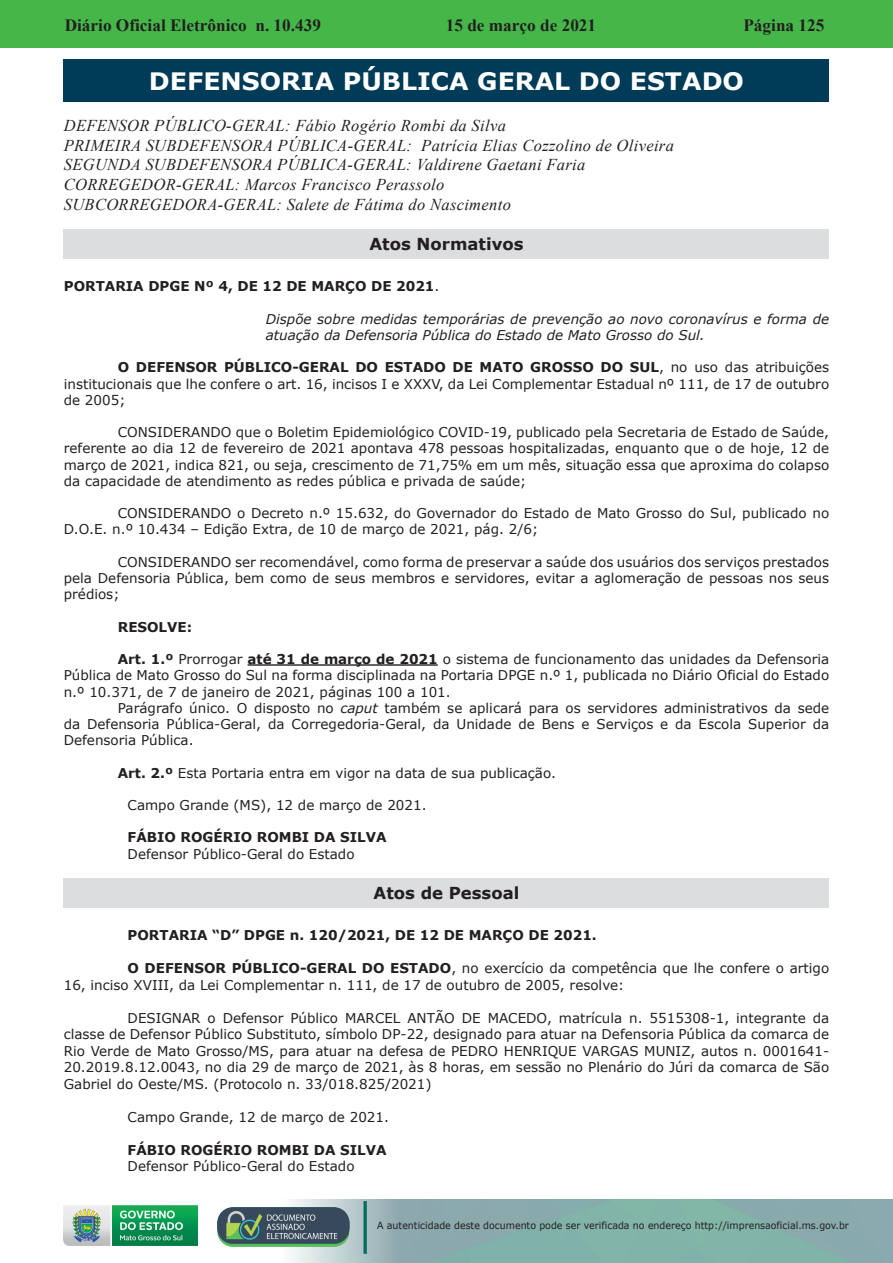
<style>
.page{position:relative;width:893px;height:1263px;background:#fff}
.page>*{position:absolute;margin:0;border:0;box-sizing:border-box;transform-origin:0 0}
.t1{font:700 24px "Verdana";color:#fff;scale:1.05 1}
.t2{font:700 17.25px "Times New Roman";color:#231f20}
.t3{font:italic 16.5px/19.8px "Times New Roman";letter-spacing:.02em;color:#231f20}
.t4{font:700 16.5px "Verdana";color:#231f20}
.t5{font:13.5px/16.2px "Verdana";color:#231f20;text-align:justify}
.t6{font:700 13.5px "Verdana";color:#231f20}
.t7{font:italic 13.5px/16.2px "Verdana";color:#231f20}
.t8{font:9.9px "Verdana";color:#231f20;scale:.95 1}
.s1{font-weight:400}
.s2{font-weight:700}
.s3{font-style:italic}
</style>
<div class="page">
<div style="left:0;top:0;width:893px;height:48px;background:#45b749"></div>
<img style="left:63px;top:1199px;width:830px;height:64px">
<img style="left:364px;top:1202px;width:2px;height:51px">
<img style="left:218px;top:1207px;width:132px;height:39px">
<img style="left:64px;top:1205px;width:134px;height:41px">
<hr style="left:248px;top:664px;width:190px;height:2px;background:#231f20">
<div style="left:64px;top:60px;width:765px;height:42px;background:#003b57"></div>
<div style="left:64px;top:229px;width:765px;height:30px;background:#dcdddf"></div>
<div style="left:64px;top:878px;width:765px;height:29px;background:#dcdddf"></div>
<p class="t2" style="left:65px;top:13px;width:258px">Diário Oficial Eletrônico n. 10.439</p>
<p class="t2" style="left:446px;top:13px;width:152px">15 de março de 2021</p>
<p class="t2" style="left:743px;top:13px;width:82px">Página 125</p>
<h1 class="t1" style="left:149px;top:64px;width:568px">DEFENSORIA PÚBLICA GERAL DO ESTADO</h1>
<p class="t3" style="left:64px;top:115px;width:612px">DEFENSOR PÚBLICO-GERAL: Fábio Rogério Rombi da Silva<br>PRIMEIRA SUBDEFENSORA PÚBLICA-GERAL: Patrícia Elias Cozzolino de Oliveira SEGUNDA SUBDEFENSORA PÚBLICA-GERAL: Valdirene Gaetani Faria CORREGEDOR-GERAL: Marcos Francisco Perassolo<br>SUBCORREGEDORA-GERAL: Salete de Fátima do Nascimento</p>
<p class="t4" style="left:369px;top:233px;width:156px">Atos Normativos</p>
<p class="t6" style="left:64px;top:277px;width:377px">PORTARIA DPGE Nº 4, DE 12 DE MARÇO DE 2021<span class="s1">.</span></p>
<p class="t7" style="left:266px;top:311px;width:565px">Dispõe sobre medidas temporárias de prevenção ao novo coronavírus e forma de atuação da Defensoria Pública do Estado de Mato Grosso do Sul.</p>
<p class="t5" style="left:64px;top:359px;width:767px;text-indent:54px"><span class="s2">O DEFENSOR PÚBLICO-GERAL DO ESTADO DE MATO GROSSO DO SUL</span>, no uso das atribuições institucionais que lhe confere o art. 16, incisos I e XXXV, da Lei Complementar Estadual nº 111, de 17 de outubro de 2005;</p>
<p class="t5" style="left:64px;top:424px;width:767px;text-indent:54px">CONSIDERANDO que o Boletim Epidemiológico COVID-19, publicado pela Secretaria de Estado de Saúde, referente ao dia 12 de fevereiro de 2021 apontava 478 pessoas hospitalizadas, enquanto que o de hoje, 12 de março de 2021, indica 821, ou seja, crescimento de 71,75% em um mês, situação essa que aproxima do colapso da capacidade de atendimento as redes pública e privada de saúde;</p>
<p class="t5" style="left:64px;top:505px;width:767px;text-indent:54px">CONSIDERANDO o Decreto n.º 15.632, do Governador do Estado de Mato Grosso do Sul, publicado no<br>D.O.E. n.º 10.434 – Edição Extra, de 10 de março de 2021, pág. 2/6;</p>
<p class="t5" style="left:64px;top:554px;width:767px;text-indent:54px">CONSIDERANDO ser recomendável, como forma de preservar a saúde dos usuários dos serviços prestados pela Defensoria Pública, bem como de seus membros e servidores, evitar a aglomeração de pessoas nos seus prédios;</p>
<p class="t6" style="left:118px;top:617px;width:76px">RESOLVE:</p>
<p class="t5" style="left:118px;top:651px;width:713px"><span class="s2">Art. 1.º</span> Prorrogar <span class="s2">até 31 de março de 2021</span> o sistema de funcionamento das unidades da Defensoria</p>
<p class="t5" style="left:64px;top:667px;width:767px">Pública de Mato Grosso do Sul na forma disciplinada na Portaria DPGE n.º 1, publicada no Diário Oficial do Estado</p>
<p class="t5" style="left:64px;top:683px;width:388px">n.º 10.371, de 7 de janeiro de 2021, páginas 100 a 101.</p>
<p class="t5" style="left:118px;top:699px;width:713px">Parágrafo único. O disposto no <span class="s3">caput</span> também se aplicará para os servidores administrativos da sede</p>
<p class="t5" style="left:64px;top:716px;width:767px">da Defensoria Pública-Geral, da Corregedoria-Geral, da Unidade de Bens e Serviços e da Escola Superior da</p>
<p class="t5" style="left:64px;top:732px;width:131px">Defensoria Pública.</p>
<p class="t5" style="left:118px;top:764px;width:440px"><span class="s2">Art. 2.º</span> Esta Portaria entra em vigor na data de sua publicação.</p>
<p class="t5" style="left:128px;top:797px;width:301px">Campo Grande (MS), 12 de março de 2021.</p>
<p class="t6" style="left:128px;top:828px;width:260px">FÁBIO ROGÉRIO ROMBI DA SILVA</p>
<p class="t5" style="left:128px;top:845px;width:228px">Defensor Público-Geral do Estado</p>
<p class="t4" style="left:374px;top:881px;width:147px">Atos de Pessoal</p>
<p class="t6" style="left:128px;top:926px;width:471px">PORTARIA “D” DPGE n. 120/2021, DE 12 DE MARÇO DE 2021.</p>
<p class="t5" style="left:64px;top:960px;width:767px;text-indent:64px"><span class="s2">O DEFENSOR PÚBLICO-GERAL DO ESTADO</span>, no exercício da competência que lhe confere o artigo<br>16, inciso XVIII, da Lei Complementar n. 111, de 17 de outubro de 2005, resolve:</p>
<p class="t5" style="left:64px;top:1009px;width:767px;text-indent:64px">DESIGNAR o Defensor Público MARCEL ANTÃO DE MACEDO, matrícula n. 5515308-1, integrante da classe de Defensor Público Substituto, símbolo DP-22, designado para atuar na Defensoria Pública da comarca de Rio Verde de Mato Grosso/MS, para atuar na defesa de PEDRO HENRIQUE VARGAS MUNIZ, autos n. 0001641- 20.2019.8.12.0043, no dia 29 de março de 2021, às 8 horas, em sessão no Plenário do Júri da comarca de São Gabriel do Oeste/MS. (Protocolo n. 33/018.825/2021)</p>
<p class="t5" style="left:128px;top:1108px;width:263px">Campo Grande, 12 de março de 2021.</p>
<p class="t6" style="left:128px;top:1140px;width:260px">FÁBIO ROGÉRIO ROMBI DA SILVA</p>
<p class="t5" style="left:128px;top:1158px;width:228px">Defensor Público-Geral do Estado</p>
<p class="t8" style="left:377px;top:1219px;width:498px">A autenticidade deste documento pode ser verificada no endereço http://imprensaoficial.ms.gov.br</p>
</div>
